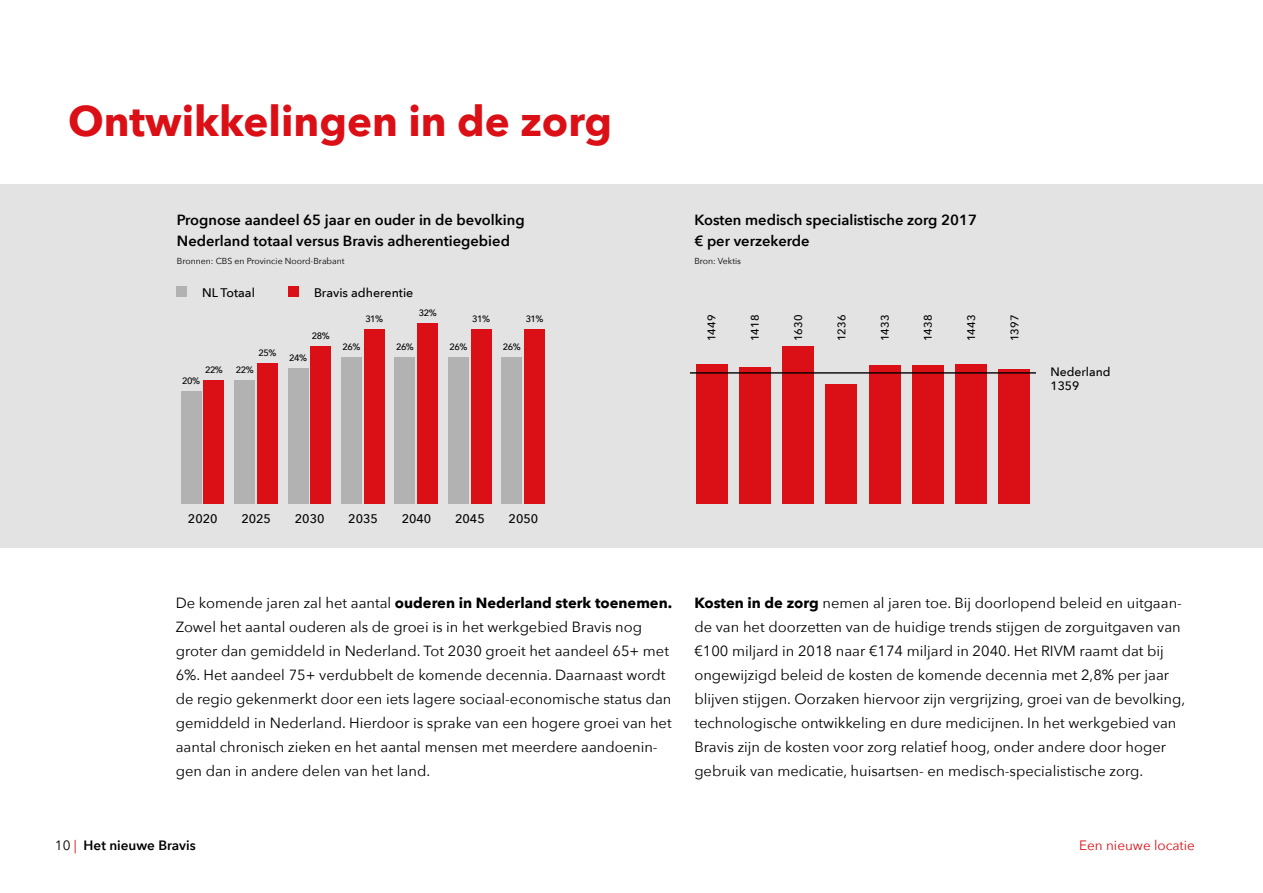
<style>
.page{position:relative;width:1263px;height:893px;background:#fff}
.page>*{position:absolute;margin:0;border:0;box-sizing:border-box;transform-origin:0 0}
.t1{font:700 42px "Avenir Next";color:#db0f16}
.t2{font:14.7px/24px "Avenir Next";color:#000}
.t3{font:600 14.7px/21px "Avenir Next";color:#000}
.t4{font:600 13.5px "Avenir Next";color:#000}
.t5{font:13.5px "Avenir Next";color:#db0f16}
.t6{font:500 12.45px "Avenir Next";color:#000}
.t7{font:500 12.15px/14.5px "Avenir Next";color:#000}
.t8{font:500 11.1px "Avenir Next";color:#000}
.t9{font:500 9.15px "Avenir Next";letter-spacing:-.055em;color:#000}
.t10{font:8.7px "Avenir Next";color:#000}
.s1{font-weight:700}
.s2{font-weight:400}
.s3{font-weight:400;color:#db0f16}
</style>
<div class="page">
<div style="left:0;top:184px;width:1263px;height:363px;background:#e3e3e3"></div>
<div style="left:289px;top:287px;width:10px;height:10px;background:#db0f16"></div>
<div style="left:177px;top:287px;width:10px;height:10px;background:#b3b2b2"></div>
<div style="left:181px;top:391px;width:20px;height:113px;background:#b3b2b2"></div>
<div style="left:204px;top:380px;width:20px;height:124px;background:#db0f16"></div>
<div style="left:257px;top:363px;width:21px;height:141px;background:#db0f16"></div>
<div style="left:234px;top:380px;width:21px;height:124px;background:#b3b2b2"></div>
<div style="left:310px;top:346px;width:21px;height:158px;background:#db0f16"></div>
<div style="left:288px;top:369px;width:20px;height:135px;background:#b3b2b2"></div>
<div style="left:471px;top:329px;width:20px;height:175px;background:#db0f16"></div>
<div style="left:448px;top:357px;width:21px;height:147px;background:#b3b2b2"></div>
<div style="left:417px;top:324px;width:21px;height:180px;background:#db0f16"></div>
<div style="left:395px;top:357px;width:20px;height:147px;background:#b3b2b2"></div>
<div style="left:364px;top:329px;width:20px;height:175px;background:#db0f16"></div>
<div style="left:341px;top:357px;width:21px;height:147px;background:#b3b2b2"></div>
<div style="left:524px;top:329px;width:21px;height:175px;background:#db0f16"></div>
<div style="left:501px;top:357px;width:21px;height:147px;background:#b3b2b2"></div>
<div style="left:696px;top:364px;width:31px;height:140px;background:#db0f16"></div>
<div style="left:999px;top:369px;width:31px;height:135px;background:#db0f16"></div>
<div style="left:955px;top:365px;width:32px;height:139px;background:#db0f16"></div>
<div style="left:912px;top:365px;width:31px;height:139px;background:#db0f16"></div>
<div style="left:869px;top:366px;width:31px;height:138px;background:#db0f16"></div>
<div style="left:826px;top:385px;width:31px;height:119px;background:#db0f16"></div>
<div style="left:782px;top:347px;width:32px;height:157px;background:#db0f16"></div>
<div style="left:739px;top:367px;width:31px;height:137px;background:#db0f16"></div>
<hr style="left:690px;top:372px;width:346px;height:2px;background:#000">
<h1 class="t1" style="left:68px;top:84px;width:545px">Ontwikkelingen in de zorg</h1>
<p class="t3" style="left:177px;top:209px;width:349px">Prognose aandeel 65 jaar en ouder in de bevolking<br>Nederland totaal versus Bravis adherentiegebied</p>
<p class="t10" style="left:177px;top:254px;width:169px">Bronnen: CBS en Provincie Noord-Brabant</p>
<p class="t6" style="left:202px;top:282px;width:54px">NL Totaal</p>
<p class="t6" style="left:314px;top:282px;width:101px">Bravis adherentie</p>
<p class="t9" style="left:419px;top:305px;width:19px">32%</p>
<p class="t9" style="left:365px;top:311px;width:19px">31%</p>
<p class="t9" style="left:472px;top:311px;width:19px">31%</p>
<p class="t9" style="left:526px;top:311px;width:19px">31%</p>
<p class="t9" style="left:312px;top:328px;width:19px">28%</p>
<p class="t9" style="left:343px;top:339px;width:19px">26%</p>
<p class="t9" style="left:396px;top:339px;width:19px">26%</p>
<p class="t9" style="left:449px;top:339px;width:19px">26%</p>
<p class="t9" style="left:503px;top:339px;width:19px">26%</p>
<p class="t9" style="left:258px;top:345px;width:19px">25%</p>
<p class="t9" style="left:289px;top:350px;width:19px">24%</p>
<p class="t9" style="left:205px;top:362px;width:19px">22%</p>
<p class="t9" style="left:236px;top:362px;width:19px">22%</p>
<p class="t9" style="left:182px;top:373px;width:19px">20%</p>
<p class="t6" style="left:188px;top:508px;width:31px">2020</p>
<p class="t6" style="left:241px;top:508px;width:31px">2025</p>
<p class="t6" style="left:295px;top:508px;width:31px">2030</p>
<p class="t6" style="left:348px;top:508px;width:31px">2035</p>
<p class="t6" style="left:402px;top:508px;width:31px">2040</p>
<p class="t6" style="left:455px;top:508px;width:31px">2045</p>
<p class="t6" style="left:509px;top:508px;width:31px">2050</p>
<p class="t3" style="left:694px;top:209px;width:284px">Kosten medisch specialistische zorg 2017 € per verzekerde</p>
<p class="t10" style="left:694px;top:254px;width:48px">Bron: Vektis</p>
<p class="t8" style="left:702px;top:341px;width:28px;rotate:-90deg">1449</p>
<p class="t8" style="left:745px;top:341px;width:28px;rotate:-90deg">1418</p>
<p class="t8" style="left:789px;top:341px;width:28px;rotate:-90deg">1630</p>
<p class="t8" style="left:832px;top:341px;width:28px;rotate:-90deg">1236</p>
<p class="t8" style="left:875px;top:341px;width:28px;rotate:-90deg">1433</p>
<p class="t8" style="left:919px;top:341px;width:28px;rotate:-90deg">1438</p>
<p class="t8" style="left:962px;top:341px;width:28px;rotate:-90deg">1443</p>
<p class="t8" style="left:1005px;top:341px;width:28px;rotate:-90deg">1397</p>
<p class="t7" style="left:1050px;top:364px;width:62px">Nederland<br>1359</p>
<p class="t2" style="left:176px;top:591px;width:498px">De komende jaren zal het aantal <span class="s1">ouderen in Nederland sterk toenemen.<br></span>Zowel het aantal ouderen als de groei is in het werkgebied Bravis nog groter dan gemiddeld in Nederland. Tot 2030 groeit het aandeel 65+ met 6%. Het aandeel 75+ verdubbelt de komende decennia. Daarnaast wordt de regio gekenmerkt door een iets lagere sociaal-economische status dan gemiddeld in Nederland. Hierdoor is sprake van een hogere groei van het aantal chronisch zieken en het aantal mensen met meerdere aandoenin&shy;gen dan in andere delen van het land.</p>
<p class="t2" style="left:694px;top:591px;width:492px"><span class="s1">Kosten in de zorg</span> nemen al jaren toe. Bij doorlopend beleid en uitgaan&shy;de van het doorzetten van de huidige trends stijgen de zorguitgaven van €100 miljard in 2018 naar €174 miljard in 2040. Het RIVM raamt dat bij ongewijzigd beleid de kosten de komende decennia met 2,8% per jaar blijven stijgen. Oorzaken hiervoor zijn vergrijzing, groei van de bevolking, technologische ontwikkeling en dure medicijnen. In het werkgebied van Bravis zijn de kosten voor zorg relatief hoog, onder andere door hoger gebruik van medicatie, huisartsen- en medisch-specialistische zorg.</p>
<p class="t4" style="left:55px;top:833px;width:142px"><span class="s2">10</span> <span class="s3">|</span> Het nieuwe Bravis</p>
<p class="t5" style="left:1079px;top:834px;width:117px">Een nieuwe locatie</p>
</div>
